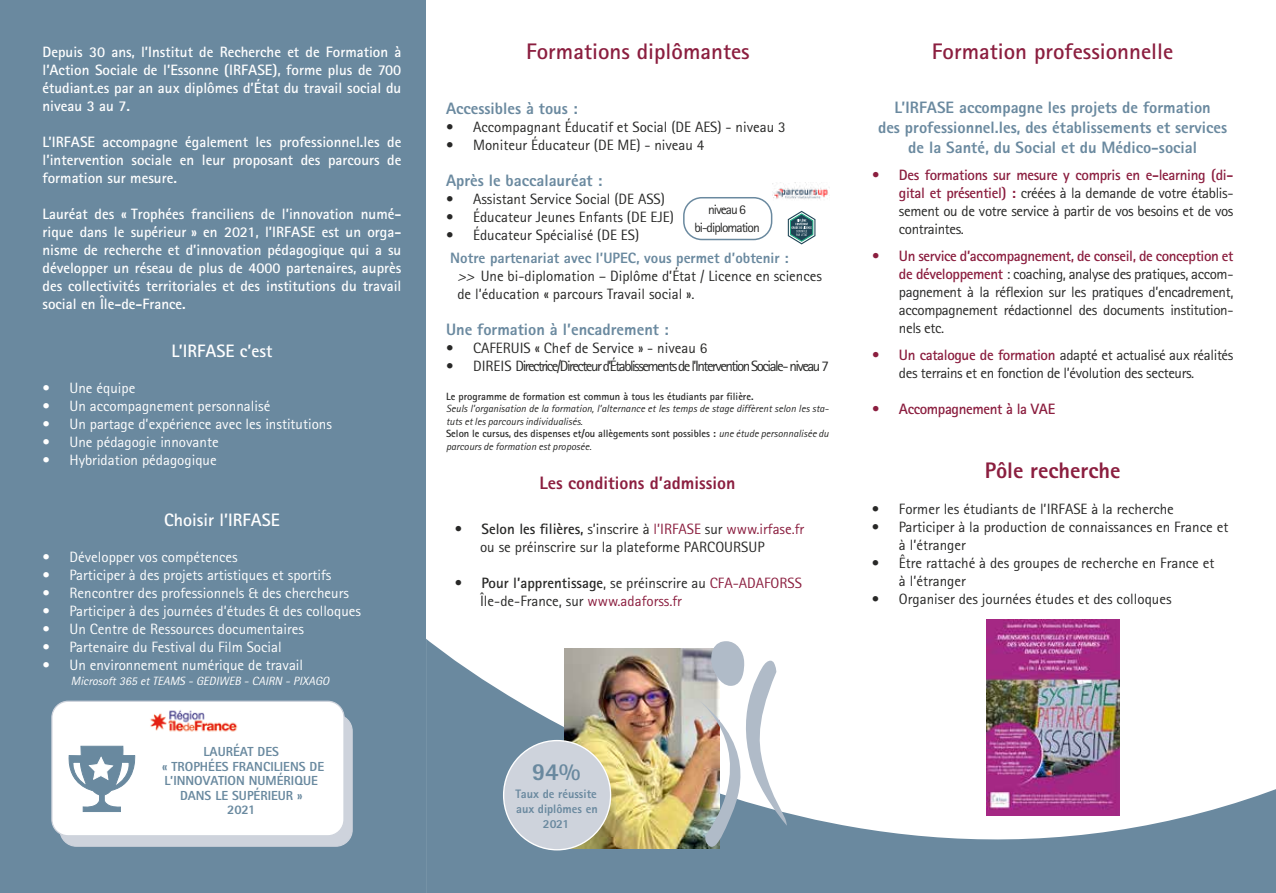
<style>
.page{position:relative;width:1276px;height:893px;background:#fff}
.page>*{position:absolute;margin:0;border:0;box-sizing:border-box;transform-origin:0 0}
.t1{font:800 24.45px "Rotis Sans Serif Std";color:#6a899f}
.t2{font:700 22.5px "Rotis Sans Serif Std";color:#8b1e3f}
.t3{font:800 22.5px "Rotis Sans Serif Std";color:#8b1e3f}
.t4{font:700 18px "Rotis Sans Serif Std";color:#fff}
.t5{font:800 18px "Rotis Sans Serif Std";color:#8b1e3f}
.t6{font:800 16.5px/19.8px "Rotis Sans Serif Std";color:#6a899f;text-align:center}
.t7{font:15px/18px "Rotis Sans Serif";color:#282827}
.t8{font:700 15px/18px "Rotis Sans Serif Std";color:#fff;text-align:justify}
.t9{font:15px "Rotis Sans Serif";color:#fff}
.t10{font:700 15px "Rotis Sans Serif Std";letter-spacing:-.025em;color:#8b1e3f}
.t11{font:15px/18px "Rotis Sans Serif";letter-spacing:-.025em;color:#282827}
.t12{font:15px "Rotis Sans Serif";letter-spacing:-.1em;color:#282827}
.t13{font:700 15px "Rotis Sans Serif Std";color:#282827}
.t14{font:800 15px "Rotis Sans Serif Std";color:#6a899f}
.t15{font:13.5px/18px "Rotis Sans Serif";letter-spacing:-.075em;color:#282827;text-align:center}
.t16{font:800 13.2px/14.4px "Rotis Sans Serif Std";color:#69899f;text-align:center}
.t17{font:800 12.3px/14.7px "Rotis Sans Serif Std";color:#6a899f;text-align:center}
.t18{font:italic 12px "Rotis Sans Serif";color:#fff}
.t19{font:italic 10.5px/12.6px "Rotis Sans Serif";color:#282827}
.t20{font:700 10.5px "Rotis Sans Serif Std";color:#282827}
.s1{font-style:italic}
.s2{font-family:"Rotis Sans Serif";font-weight:400;font-style:italic}
.s3{font-family:"Rotis Sans Serif Std";font-weight:700}
.s4{color:#8b1e3f}
.s5{font-family:"Rotis Sans Serif";font-weight:400}
.s6{font-family:"Rotis Sans Serif";font-weight:400;color:#8b1e3f}
.s7{font-family:"Rotis Sans Serif Std";font-weight:700;color:#8b1e3f}
</style>
<div class="page">
<div style="left:0;top:0;width:425px;height:893px;background:#6a899f"></div>
<svg style="left:426px;top:639px;width:850px;height:254px"></svg>
<div style="left:683px;top:197px;width:89px;height:43px;border:2px solid #6a899f;border-radius:18px"></div>
<img style="left:773px;top:184px;width:55px;height:15px">
<svg style="left:788px;top:211px;width:27px;height:33px"></svg>
<div style="left:60px;top:715px;width:292px;height:131px;background:#ced3dc;border-radius:16px"></div>
<div style="left:52px;top:701px;width:292px;height:135px;background:#fff;border-radius:16px"></div>
<div style="left:51px;top:701px;width:293px;height:135px;border:1px solid #ced3dc;border-radius:16px"></div>
<svg style="left:68px;top:746px;width:68px;height:66px"></svg>
<img style="left:564px;top:649px;width:155px;height:199px">
<svg style="left:697px;top:641px;width:90px;height:206px"></svg>
<div style="left:503px;top:741px;width:107px;height:109px;background:#ced3dc;border-radius:50%"></div>
<img style="left:150px;top:710px;width:88px;height:22px">
<img style="left:986px;top:619px;width:133px;height:196px">
<p class="t8" style="left:43px;top:43px;width:360px">Depuis 30 ans, l’Institut de Recherche et de Formation à</p>
<h2 class="t2" style="left:526px;top:37px;width:225px">Formations diplômantes</h2>
<p class="t8" style="left:43px;top:61px;width:360px">l’Action Sociale de l’Essonne (IRFASE), forme plus de 700 étudiant.es par an aux diplômes d’État du travail social du niveau 3 au 7.</p>
<p class="t8" style="left:43px;top:133px;width:360px">L’IRFASE accompagne également les professionnel.les de l’intervention sociale en leur proposant des parcours de formation sur mesure.</p>
<p class="t8" style="left:43px;top:205px;width:360px">Lauréat des « Trophées franciliens de l’innovation numé&shy;rique dans le supérieur » en 2021, l’IRFASE est un orga&shy;nisme de recherche et d’innovation pédagogique qui a su développer un réseau de plus de 4000 partenaires, auprès des collectivités territoriales et des institutions du travail social en Île-de-France.</p>
<p class="t4" style="left:171px;top:340px;width:102px">L’IRFASE c’est</p>
<p class="t9" style="left:43px;top:379px;width:94px">• Une équipe</p>
<p class="t9" style="left:43px;top:397px;width:229px">• Un accompagnement personnalisé</p>
<p class="t9" style="left:43px;top:415px;width:291px">• Un partage d’expérience avec les institutions</p>
<p class="t9" style="left:43px;top:433px;width:178px">• Une pédagogie innovante</p>
<p class="t9" style="left:43px;top:451px;width:176px">• Hybridation pédagogique</p>
<p class="t6" style="left:446px;top:99px;width:133px">Accessibles à tous :</p>
<p class="t7" style="left:446px;top:118px;width:341px">• Accompagnant Éducatif et Social (DE AES) - niveau 3</p>
<p class="t7" style="left:446px;top:136px;width:260px">• Moniteur Éducateur (DE ME) - niveau 4</p>
<p class="t6" style="left:446px;top:171px;width:158px">Après le baccalauréat :</p>
<p class="t7" style="left:446px;top:190px;width:220px">• Assistant Service Social (DE ASS)</p>
<p class="t7" style="left:446px;top:208px;width:229px">• Éducateur Jeunes Enfants (DE EJE)</p>
<p class="t7" style="left:446px;top:226px;width:195px">• Éducateur Spécialisé (DE ES)</p>
<p class="t14" style="left:450px;top:248px;width:340px">Notre partenariat avec l’UPEC, vous permet d’obtenir :</p>
<p class="t7" style="left:457px;top:266px;width:366px"><span class="s1">&gt;&gt;</span> Une bi-diplomation – Diplôme d’État / Licence en sciences de l’éducation « parcours Travail social ».</p>
<p class="t6" style="left:446px;top:319px;width:224px">Une formation à l’encadrement :</p>
<p class="t7" style="left:446px;top:338px;width:263px">• CAFERUIS « Chef de Service » - niveau 6</p>
<p class="t12" style="left:446px;top:357px;width:384px">• DIREIS Directrice/Directeur d’Établissements de l’Intervention Sociale- niveau 7</p>
<p class="t15" style="left:694px;top:200px;width:67px">niveau 6 bi-diplomation</p>
<p class="t20" style="left:446px;top:389px;width:309px">Le programme de formation est commun à tous les étudiants par filière.</p>
<p class="t19" style="left:446px;top:402px;width:384px">Seuls l’organisation de la formation, l’alternance et les temps de stage diffèrent selon les sta&shy;tuts et les parcours individualisés.</p>
<p class="t20" style="left:446px;top:427px;width:384px">Selon le cursus, des dispenses et/ou allègements sont possibles : <span class="s2">une étude personnalisée du</span></p>
<p class="t19" style="left:446px;top:440px;width:147px">parcours de formation est proposée.</p>
<p class="t4" style="left:164px;top:509px;width:117px">Choisir l’IRFASE</p>
<p class="t9" style="left:43px;top:548px;width:197px">• Développer vos compétences</p>
<p class="t9" style="left:43px;top:566px;width:290px">• Participer à des projets artistiques et sportifs</p>
<p class="t9" style="left:43px;top:584px;width:308px">• Rencontrer des professionnels &amp; des chercheurs</p>
<p class="t9" style="left:43px;top:602px;width:320px">• Participer à des journées d’études &amp; des colloques</p>
<p class="t9" style="left:43px;top:620px;width:263px">• Un Centre de Ressources documentaires</p>
<p class="t9" style="left:43px;top:638px;width:241px">• Partenaire du Festival du Film Social</p>
<p class="t9" style="left:43px;top:656px;width:262px">• Un environnement numérique de travail</p>
<p class="t18" style="left:71px;top:674px;width:263px">Microsoft365 etTEAMS -GEDIWEB -CAIRN -PIXAGO</p>
<p class="t16" style="left:162px;top:744px;width:163px">LAURÉAT DES<br>« TROPHÉES FRANCILIENS DE<br>L’INNOVATION NUMÉRIQUE<br>DANS LE SUPÉRIEUR »<br>2021</p>
<p class="t5" style="left:539px;top:471px;width:197px">Les conditions d’admission</p>
<p class="t7" style="left:480px;top:519px;width:326px;text-indent:-26px"><span class="s3">• Selon les filières,</span> s’inscrire à <span class="s4">l’IRFASE</span> sur <span class="s4">www.irfase.fr </span>ou se préinscrire sur la plateforme PARCOURSUP</p>
<p class="t13" style="left:454px;top:573px;width:349px">• Pour l’apprentissage<span class="s5">, se préinscrire au</span> <span class="s6">CFA-ADAFORSS</span></p>
<p class="t7" style="left:480px;top:591px;width:203px">Île-de-France, sur <span class="s4">www.adaforss.fr</span></p>
<h1 class="t1" style="left:532px;top:756px;width:51px">94%</h1>
<p class="t17" style="left:515px;top:787px;width:84px">Taux de réussite aux diplômes en<br>2021</p>
<h2 class="t2" style="left:932px;top:37px;width:243px">Formation professionnelle</h2>
<p class="t6" style="left:878px;top:97px;width:351px">L’IRFASE accompagne les projets de formation<br>des professionnel.les, des établissements et services de la Santé, du Social et du Médico-social</p>
<p class="t10" style="left:872px;top:165px;width:363px">• Des formations sur mesure y compris en e-learning (di-</p>
<p class="t7" style="left:899px;top:183px;width:336px;text-align:justify"><span class="s7">gital et présentiel) :</span> créées à la demande de votre établis&shy;sement ou de votre service à partir de vos besoins et de vos contraintes.</p>
<p class="t10" style="left:872px;top:246px;width:363px">• Un service d’accompagnement, de conseil, de conception et</p>
<p class="t7" style="left:899px;top:264px;width:336px;text-align:justify"><span class="s7">de développement</span> : coaching, analyse des pratiques, accom&shy;pagnement à la réflexion sur les pratiques d’encadrement, accompagnement rédactionnel des documents institution&shy;nels etc.</p>
<p class="t11" style="left:899px;top:345px;width:336px;text-indent:-27px"><span class="s7">• Un catalogue de formation</span> adapté et actualisé aux réalités des terrains et en fonction de l’évolution des secteurs.</p>
<p class="t10" style="left:872px;top:399px;width:185px">• Accompagnement à la VAE</p>
<h2 class="t3" style="left:984px;top:456px;width:137px">Pôle recherche</h2>
<p class="t7" style="left:872px;top:500px;width:303px">• Former les étudiants de l’IRFASE à la recherche</p>
<p class="t7" style="left:899px;top:518px;width:331px;text-indent:-27px">• Participer à la production de connaissances en France et à l’étranger</p>
<p class="t7" style="left:899px;top:554px;width:317px;text-indent:-27px">• Être rattaché à des groupes de recherche en France et à l’étranger</p>
<p class="t7" style="left:872px;top:590px;width:301px">• Organiser des journées études et des colloques</p>
</div>
